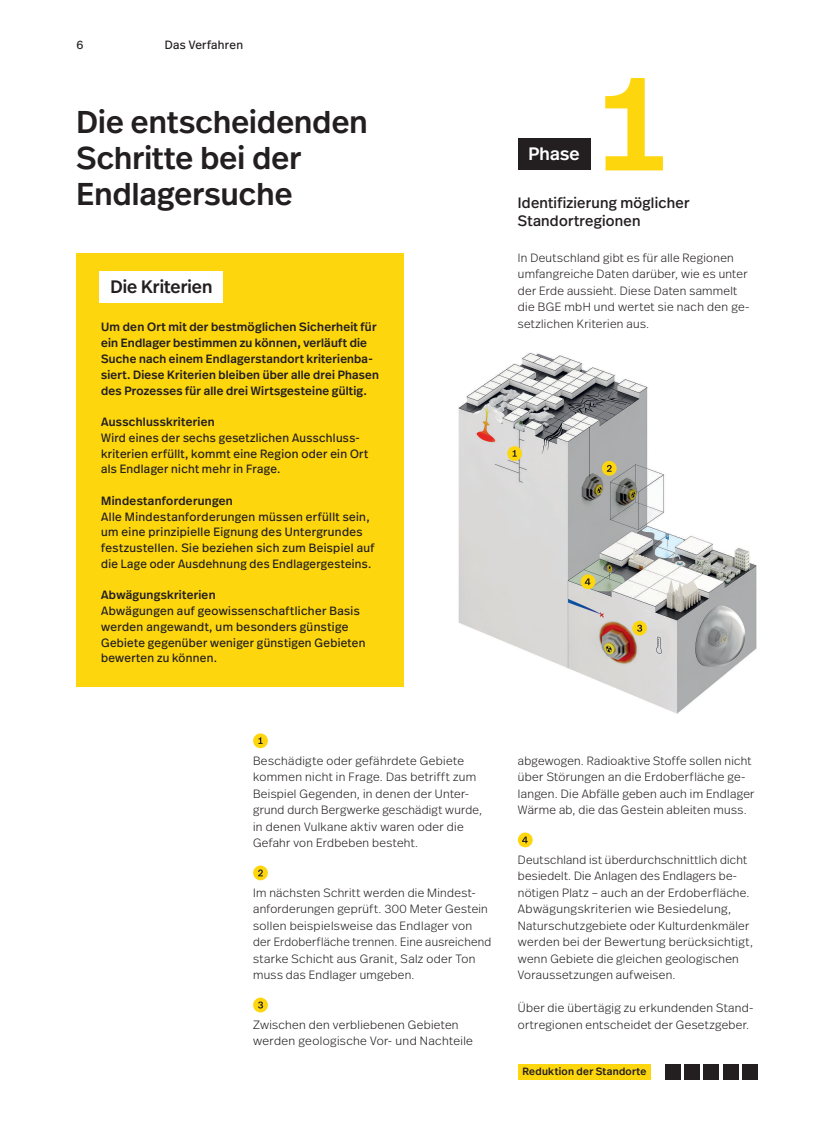
<style>
.page{position:relative;width:821px;height:1132px;background:#fff}
.page>*{position:absolute;margin:0;border:0;box-sizing:border-box;transform-origin:0 0}
.t1{font:500 135px "Real Head Pro";color:#fed60d}
.t2{font:500 31.5px/36px "Real Head Pro";letter-spacing:.01em;color:#231f20}
.t3{font:500 18px "Real Head Pro";color:#231f20}
.t4{font:500 18px "Real Head Pro";letter-spacing:.01em;color:#fff}
.t5{font:15px/18.8px "Real Head Pro";letter-spacing:.015em;color:#231f20}
.t6{font:300 12px/16.5px "Real Head Pro";letter-spacing:.025em;color:#231f20}
.t7{font:12px/15.8px "Real Head Pro";letter-spacing:.03em;color:#231f20}
.t8{font:500 12px/15.8px "Real Head Pro";letter-spacing:.02em;color:#231f20}
.t9{font:500 10.5px "Real Head Pro";letter-spacing:.03em;color:#231f20}
</style>
<div class="page">
<div style="left:518px;top:832px;width:14px;height:15px;background:#fed60d;border-radius:50%"></div>
<div style="left:253px;top:733px;width:15px;height:15px;background:#fed60d;border-radius:50%"></div>
<div style="left:253px;top:997px;width:15px;height:15px;background:#fed60d;border-radius:50%"></div>
<div style="left:77px;top:253px;width:327px;height:433px;background:#fed60d"></div>
<div style="left:100px;top:271px;width:123px;height:32px;background:#fff"></div>
<div style="left:518px;top:1063px;width:132px;height:16px;background:#fed60d"></div>
<div style="left:665px;top:1063px;width:16px;height:16px;background:#231f20"></div>
<div style="left:684px;top:1063px;width:16px;height:16px;background:#231f20"></div>
<div style="left:703px;top:1063px;width:16px;height:16px;background:#231f20"></div>
<div style="left:722px;top:1063px;width:16px;height:16px;background:#231f20"></div>
<div style="left:741px;top:1063px;width:16px;height:16px;background:#231f20"></div>
<div style="left:518px;top:138px;width:72px;height:32px;background:#231f20"></div>
<img style="left:458px;top:353px;width:299px;height:361px">
<svg style="left:258px;top:737px;width:4px;height:6px"></svg>
<div style="left:253px;top:865px;width:15px;height:15px;background:#fed60d;border-radius:50%"></div>
<svg style="left:258px;top:1001px;width:5px;height:7px"></svg>
<svg style="left:522px;top:836px;width:5px;height:7px"></svg>
<div style="left:507px;top:446px;width:15px;height:15px;background:#fed60d;border-radius:50%"></div>
<svg style="left:512px;top:450px;width:5px;height:6px"></svg>
<div style="left:602px;top:461px;width:14px;height:14px;background:#fed60d;border-radius:50%"></div>
<svg style="left:607px;top:465px;width:4px;height:6px"></svg>
<svg style="left:632px;top:620px;width:15px;height:15px"></svg>
<svg style="left:637px;top:624px;width:5px;height:7px"></svg>
<div style="left:580px;top:574px;width:15px;height:15px;background:#fed60d;border-radius:50%"></div>
<svg style="left:585px;top:578px;width:5px;height:7px"></svg>
<svg style="left:258px;top:869px;width:5px;height:7px"></svg>
<p class="t7" style="left:77px;top:38px;width:9px">6</p>
<h2 class="t7" style="left:165px;top:38px;width:80px">Das Verfahren</h2>
<h3 class="t2" style="left:77px;top:106px;width:293px">Die entscheidenden<br>Schritte bei der<br>Endlagersuche</h3>
<h4 class="t3" style="left:110px;top:280px;width:104px">Die Kriterien</h4>
<p class="t8" style="left:101px;top:320px;width:279px">Um den Ort mit der bestmöglichen Sicherheit für ein Endlager bestimmen zu können, verläuft die Suche nach einem Endlagerstandort kriterienba&shy;siert. Diese Kriterien bleiben über alle drei Phasen des Prozesses für alle drei Wirtsgesteine gültig.</p>
<p class="t8" style="left:101px;top:414px;width:115px">Ausschlusskriterien</p>
<p class="t7" style="left:101px;top:430px;width:269px">Wird eines der sechs gesetzlichen Ausschluss&shy;kriterien erfüllt, kommt eine Region oder ein Ort als Endlager nicht mehr in Frage.</p>
<p class="t8" style="left:101px;top:493px;width:133px">Mindestanforderungen</p>
<p class="t7" style="left:101px;top:509px;width:275px">Alle Mindestanforderungen müssen erfüllt sein, um eine prinzipielle Eignung des Untergrundes festzustellen. Sie beziehen sich zum Beispiel auf die Lage oder Ausdehnung des Endlagergesteins.</p>
<p class="t8" style="left:101px;top:588px;width:116px">Abwägungskriterien</p>
<p class="t7" style="left:101px;top:603px;width:266px">Abwägungen auf geowissenschaftlicher Basis werden angewandt, um besonders günstige Gebiete gegenüber weniger günstigen Gebieten bewerten zu können.</p>
<h3 class="t1" style="left:598px;top:73px;width:68px">1</h3>
<p class="t5" style="left:518px;top:194px;width:173px">Identifizierung möglicher<br>Standortregionen</p>
<p class="t6" style="left:518px;top:250px;width:233px">In Deutschland gibt es für alle Regionen umfangreiche Daten darüber, wie es unter der Erde aussieht. Diese Daten sammelt die BGE mbH und wertet sie nach den ge&shy;setzlichen Kriterien aus.</p>
<h3 class="t4" style="left:528px;top:147px;width:52px">Phase</h3>
<p class="t6" style="left:253px;top:752px;width:230px">Beschädigte oder gefährdete Gebiete kommen nicht in Frage. Das betrifft zum Beispiel Gegenden, in denen der Unter&shy;grund durch Bergwerke geschädigt wurde, in denen Vulkane aktiv waren oder die Gefahr von Erdbeben besteht.</p>
<p class="t6" style="left:253px;top:884px;width:240px">Im nächsten Schritt werden die Mindest&shy;anforderungen geprüft. 300 Meter Gestein sollen beispielsweise das Endlager von der Erdoberfläche trennen. Eine ausreichend starke Schicht aus Granit, Salz oder Ton muss das Endlager umgeben.</p>
<p class="t6" style="left:253px;top:1016px;width:221px">Zwischen den verbliebenen Gebieten werden geologische Vor- und Nachteile</p>
<p class="t6" style="left:518px;top:752px;width:238px">abgewogen. Radioaktive Stoffe sollen nicht über Störungen an die Erdoberfläche ge&shy;langen. Die Abfälle geben auch im Endlager Wärme ab, die das Gestein ableiten muss.</p>
<p class="t6" style="left:518px;top:851px;width:237px">Deutschland ist überdurchschnittlich dicht besiedelt. Die Anlagen des Endlagers be&shy;nötigen Platz – auch an der Erdoberfläche.<br>Abwägungskriterien wie Besiedelung, Naturschutzgebiete oder Kulturdenkmäler werden bei der Bewertung berücksichtigt, wenn Gebiete die gleichen geologischen Voraussetzungen aufweisen.</p>
<p class="t6" style="left:518px;top:1000px;width:237px">Über die übertägig zu erkundenden Stand&shy;ortregionen entscheidet der Gesetzgeber.</p>
<p class="t9" style="left:522px;top:1067px;width:126px">Reduktion der Standorte</p>
</div>
